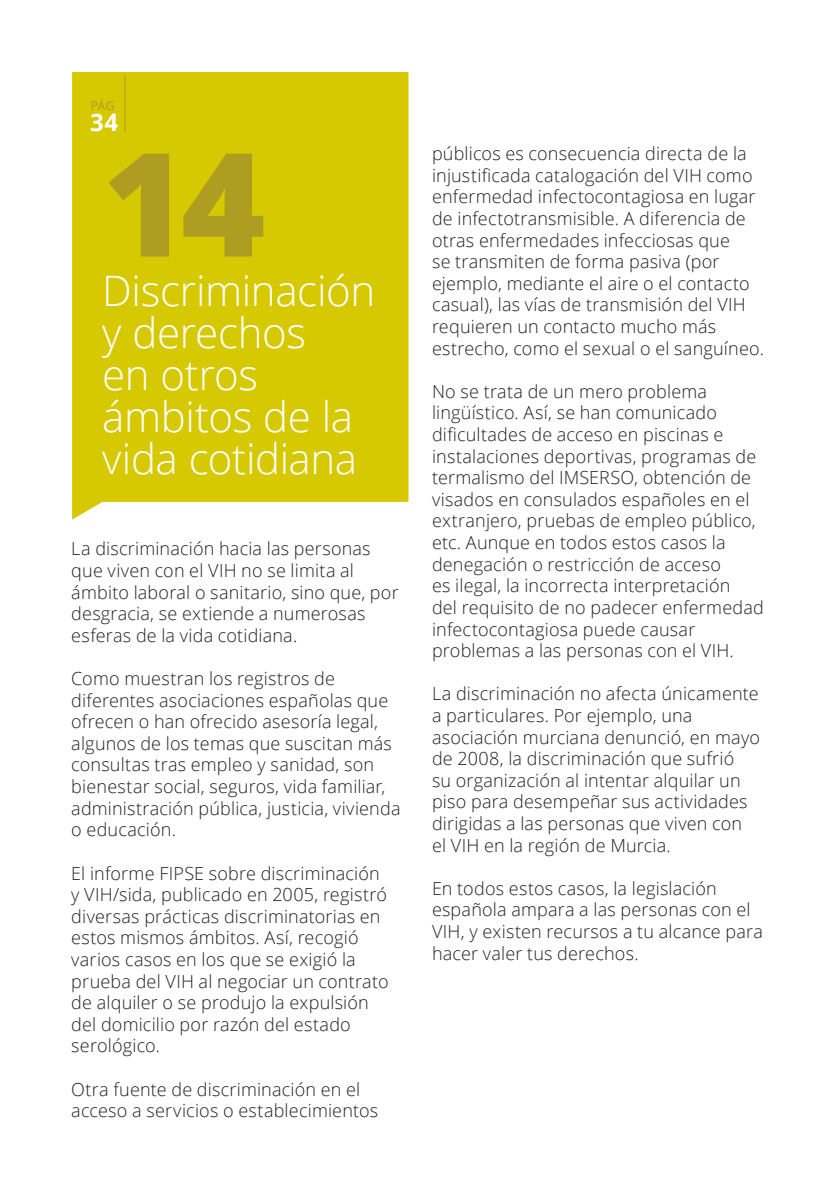
<style>
.page{position:relative;width:840px;height:1191px;background:#fff}
.page>*{position:absolute;margin:0;border:0;box-sizing:border-box;transform-origin:0 0}
.t1{font:800 144px "Open Sans";color:#ad9d20}
.t2{font:300 42px/42px "Open Sans";letter-spacing:-.01em;color:#fff}
.t3{font:700 24px "Open Sans";color:#fff}
.t4{font:300 18px/21.6px "Open Sans";letter-spacing:.01em;color:#231f20}
.t5{font:12px "Open Sans";color:#ad9d20}
.s1{color:#d1c686}
</style>
<div class="page">
<div style="left:72px;top:72px;width:336px;height:447px;background:#d6c801"></div>
<hr style="left:124px;top:75px;width:1px;height:57px;background:#ad9d20">
<p class="t5" style="left:91px;top:98px;width:29px">PÁG<span class="s1">.</span></p>
<h3 class="t3" style="left:90px;top:105px;width:30px">34</h3>
<h1 class="t1" style="left:103px;top:95px;width:164px">14</h1>
<h2 class="t2" style="left:102px;top:268px;width:274px">Discriminación y derechos<br>en otros ámbitos de la vida cotidiana</h2>
<p class="t4" style="left:71px;top:537px;width:329px">La discriminación hacia las personas que viven con el VIH no se limita al ámbito laboral o sanitario, sino que, por desgracia, se extiende a numerosas esferas de la vida cotidiana.</p>
<p class="t4" style="left:71px;top:667px;width:330px">Como muestran los registros de diferentes asociaciones españolas que ofrecen o han ofrecido asesoría legal, algunos de los temas que suscitan más consultas tras empleo y sanidad, son bienestar social, seguros, vida familiar, administración pública, justicia, vivienda o educación.</p>
<p class="t4" style="left:71px;top:861px;width:318px">El informe FIPSE sobre discriminación y VIH/sida, publicado en 2005, registró diversas prácticas discriminatorias en estos mismos ámbitos. Así, recogió varios casos en los que se exigió la prueba del VIH al negociar un contrato de alquiler o se produjo la expulsión del domicilio por razón del estado serológico.</p>
<p class="t4" style="left:71px;top:1077px;width:308px">Otra fuente de discriminación en el acceso a servicios o establecimientos</p>
<p class="t4" style="left:432px;top:142px;width:333px">públicos es consecuencia directa de la injustificada catalogación del VIH como enfermedad infectocontagiosa en lugar de infectotransmisible. A diferencia de otras enfermedades infecciosas que<br>se transmiten de forma pasiva (por ejemplo, mediante el aire o el contacto casual), las vías de transmisión del VIH requieren un contacto mucho más estrecho, como el sexual o el sanguíneo.</p>
<p class="t4" style="left:432px;top:380px;width:333px">No se trata de un mero problema lingüístico. Así, se han comunicado dificultades de acceso en piscinas e instalaciones deportivas, programas de termalismo del IMSERSO, obtención de visados en consulados españoles en el extranjero, pruebas de empleo público, etc. Aunque en todos estos casos la denegación o restricción de acceso<br>es ilegal, la incorrecta interpretación<br>del requisito de no padecer enfermedad infectocontagiosa puede causar problemas a las personas con el VIH.</p>
<p class="t4" style="left:432px;top:682px;width:329px">La discriminación no afecta únicamente a particulares. Por ejemplo, una asociación murciana denunció, en mayo de 2008, la discriminación que sufrió<br>su organización al intentar alquilar un piso para desempeñar sus actividades dirigidas a las personas que viven con el VIH en la región de Murcia.</p>
<p class="t4" style="left:432px;top:877px;width:332px">En todos estos casos, la legislación española ampara a las personas con el VIH, y existen recursos a tu alcance para hacer valer tus derechos.</p>
</div>
